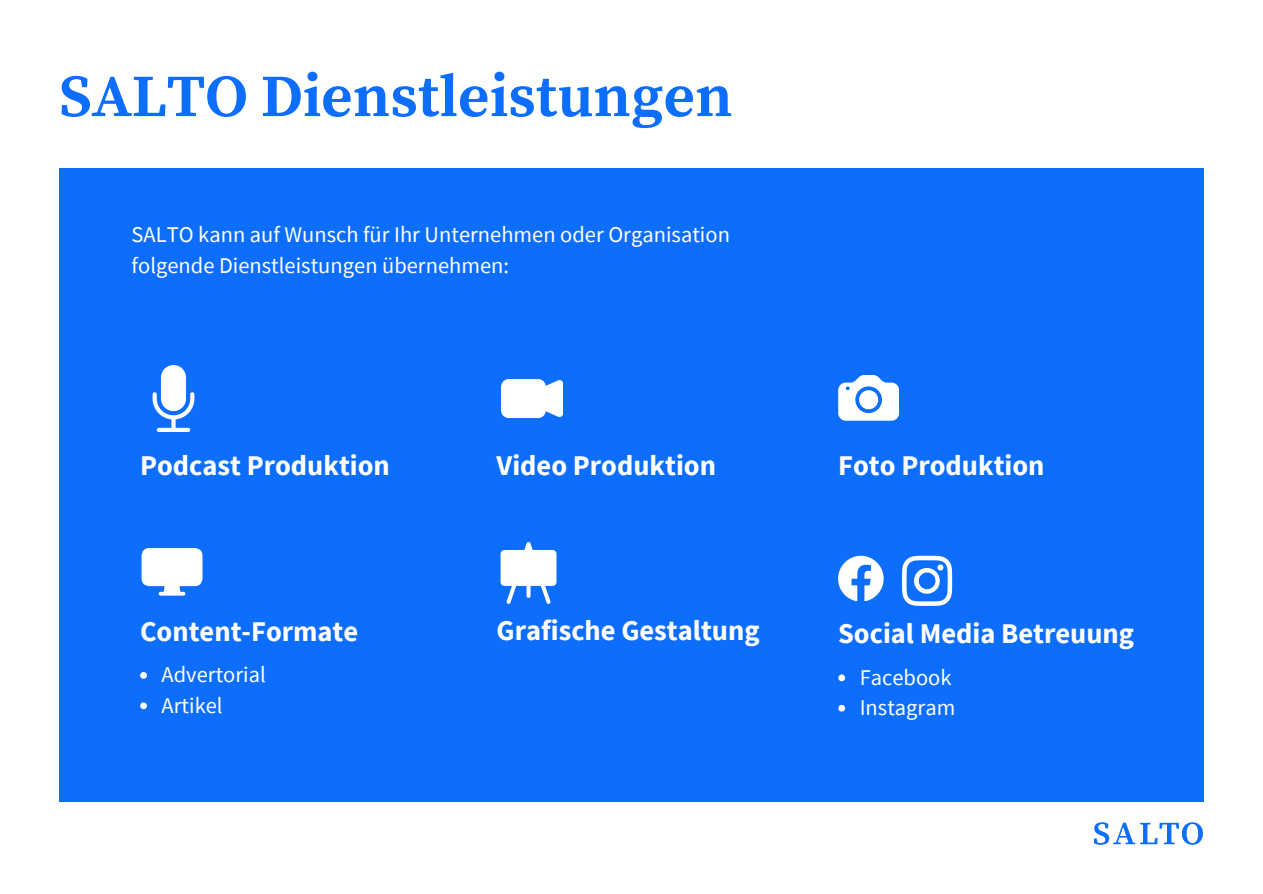
<style>
.page{position:relative;width:1263px;height:894px;background:#fff}
.page>*{position:absolute;margin:0;border:0;box-sizing:border-box;transform-origin:0 0}
.t1{font:700 60px "Source Serif Pro";color:#0d6efd}
.t2{font:700 28.5px "Source Sans Pro";color:#fff}
.t3{font:22.5px/30.3px "Source Sans Pro";color:#fff}
</style>
<div class="page">
<div style="left:59px;top:168px;width:1145px;height:633px;background:#0d6efd"></div>
<svg style="left:142px;top:548px;width:60px;height:47px;background:#dceafe"></svg>
<svg style="left:501px;top:379px;width:62px;height:39px;background:#edf4fe"></svg>
<svg style="left:153px;top:365px;width:41px;height:66px"></svg>
<svg style="left:501px;top:542px;width:55px;height:61px"></svg>
<svg style="left:838px;top:375px;width:61px;height:45px"></svg>
<svg style="left:902px;top:555px;width:50px;height:50px"></svg>
<svg style="left:838px;top:555px;width:45px;height:45px"></svg>
<svg style="left:140px;top:672px;width:7px;height:6px"></svg>
<svg style="left:140px;top:702px;width:7px;height:7px"></svg>
<svg style="left:838px;top:674px;width:7px;height:7px"></svg>
<svg style="left:838px;top:704px;width:7px;height:7px"></svg>
<svg style="left:1094px;top:822px;width:109px;height:22px"></svg>
<h1 class="t1" style="left:59px;top:61px;width:674px">SALTO Dienstleistungen</h1>
<p class="t3" style="left:132px;top:219px;width:600px">SALTO kann auf Wunsch für Ihr Unternehmen oder Organisation folgende Dienstleistungen übernehmen:</p>
<p class="t2" style="left:140px;top:447px;width:251px">Podcast Produktion</p>
<p class="t2" style="left:497px;top:447px;width:221px">Video Produktion</p>
<h2 class="t2" style="left:838px;top:446px;width:208px">Foto Produktion</h2>
<p class="t2" style="left:140px;top:612px;width:220px">Content-Formate</p>
<h2 class="t2" style="left:497px;top:612px;width:265px">Grafische Gestaltung</h2>
<p class="t2" style="left:838px;top:614px;width:297px">Social Media Betreuung</p>
<p class="t3" style="left:162px;top:658px;width:106px">Advertorial</p>
<h2 class="t3" style="left:162px;top:689px;width:63px">Artikel</h2>
<p class="t3" style="left:860px;top:661px;width:93px">Facebook</p>
<h2 class="t3" style="left:860px;top:691px;width:97px">Instagram</h2>
</div>
